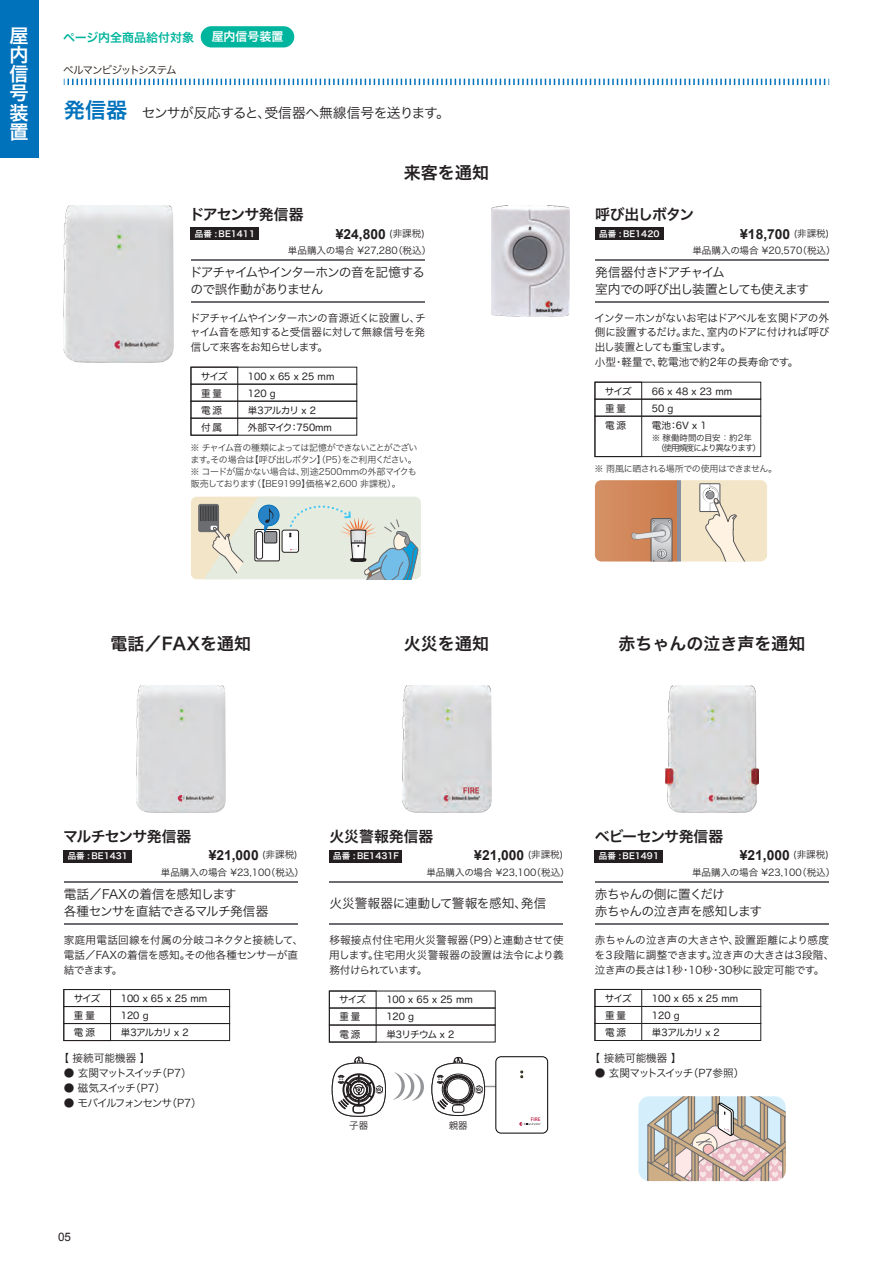
<style>
.page{position:relative;width:893px;height:1263px;background:#fff}
.page>*{position:absolute;margin:0;border:0;box-sizing:border-box;transform-origin:0 0}
.t1{font:19.2px/19.2px "Hira Kaku Pro W6";color:#fff;text-align:justify}
.t2{font:16.95px "Hira Kaku Pro W6";color:#231f20}
.t3{font:14.85px "Hira Kaku Pro W6";letter-spacing:-.03em;color:#231f20}
.t4{font:14.85px "Hira Kaku Pro W6";letter-spacing:-.06em;color:#231f20}
.t5{font:14.85px "Hira Kaku Pro W6";color:#231f20}
.t6{font:700 13.8px "Arial";color:#231f20}
.t7{font:13.8px "Hira Kaku Pro W3";letter-spacing:-.04em;color:#231f20}
.t8{font:12.75px/17px "Hira Kaku Pro W3";letter-spacing:-.06em;color:#231f20}
.t9{font:12.75px "Hira Kaku Pro W3";color:#231f20}
.t10{font:12px "Hira Kaku Pro W6";color:#00b59d}
.t11{font:12px "Hira Kaku Pro W6";color:#fff}
.t12{font:11.7px "Arial";color:#231f20}
.t13{font:10.65px/14.9px "Hira Kaku Pro W3";letter-spacing:-.03em;color:#231f20}
.t14{font:10.65px "Hira Kaku Pro W3";letter-spacing:-.125em;color:#231f20}
.t15{font:10.65px "Hira Kaku Pro W3";letter-spacing:-.1em;color:#231f20}
.t16{font:10.65px "Hira Kaku Pro W3";letter-spacing:-.14em;color:#231f20}
.t17{font:10.65px "Hira Kaku Pro W3";letter-spacing:-.11em;color:#211815}
.t18{font:10.65px "Hira Kaku Pro W3";letter-spacing:-.085em;color:#231f20}
.t19{font:9.6px/17px "Hira Maru Pro W4";color:#231f20}
.t20{font:9.6px "Hira Kaku Pro W3";color:#231f20}
.t21{font:9px/12px "Hira Kaku Pro W3";letter-spacing:-.03em;color:#3e3e3f;text-align:justify}
.t22{font:9px "Hira Kaku Pro W3";letter-spacing:-.055em;color:#3e3e3f}
.t23{font:8.55px "Hira Kaku Pro W6";color:#fff}
.t24{font:8.55px/10.2px "Hira Kaku Pro W3";letter-spacing:-.13em;color:#231f20}
.t25{font:600 5.25px "Myriad Pro";color:#bf2a50}
.s1{font-family:"Hira Kaku Pro W6";font-size:21.3px;color:#0072bc}
.s2{font-family:"Hira Kaku Pro W3";font-weight:400;font-size:9.6px}
</style>
<div class="page">
<svg style="left:191px;top:497px;width:230px;height:83px;background:#d1d8d0"></svg>
<div style="left:681px;top:480px;width:86px;height:81px;background:#f3e5c7"></div>
<hr style="left:678px;top:480px;width:3px;height:81px;background:#8a8f9d">
<div style="left:700px;top:484px;width:20px;height:27px;background:#fff"></div>
<div style="left:699px;top:483px;width:21px;height:29px;border:1px solid #57585a"></div>
<svg style="left:703px;top:484px;width:64px;height:77px"></svg>
<svg style="left:595px;top:480px;width:83px;height:81px;background:#cc8f6a"></svg>
<div style="left:191px;top:227px;width:68px;height:13px;background:#231f20"></div>
<hr style="left:191px;top:259px;width:234px;height:1px;background:#6c6d70">
<hr style="left:191px;top:301px;width:234px;height:1px;background:#6c6d70">
<div style="left:595px;top:227px;width:68px;height:13px;background:#231f20"></div>
<hr style="left:595px;top:259px;width:234px;height:1px;background:#6c6d70">
<hr style="left:595px;top:301px;width:234px;height:1px;background:#6c6d70">
<div style="left:191px;top:367px;width:47px;height:68px;border:1px solid #231f20"></div>
<div style="left:191px;top:384px;width:166px;height:17px;border:1px solid #231f20"></div>
<div style="left:191px;top:401px;width:166px;height:17px;border:1px solid #231f20"></div>
<div style="left:191px;top:418px;width:166px;height:17px;border:1px solid #231f20"></div>
<div style="left:595px;top:382px;width:47px;height:75px;border:1px solid #231f20"></div>
<div style="left:595px;top:399px;width:166px;height:17px;border:1px solid #231f20"></div>
<div style="left:595px;top:416px;width:166px;height:41px;border:1px solid #231f20"></div>
<div style="left:64px;top:850px;width:68px;height:12px;background:#231f20"></div>
<hr style="left:64px;top:881px;width:234px;height:2px;background:#6c6d70">
<hr style="left:64px;top:923px;width:234px;height:2px;background:#6c6d70">
<div style="left:64px;top:989px;width:47px;height:52px;border:1px solid #231f20"></div>
<div style="left:64px;top:989px;width:166px;height:18px;border:1px solid #231f20"></div>
<div style="left:64px;top:1006px;width:166px;height:18px;border:1px solid #231f20"></div>
<div style="left:64px;top:1023px;width:166px;height:18px;border:1px solid #231f20"></div>
<div style="left:329px;top:850px;width:73px;height:12px;background:#231f20"></div>
<hr style="left:329px;top:881px;width:234px;height:2px;background:#6c6d70">
<hr style="left:329px;top:923px;width:234px;height:2px;background:#6c6d70">
<div style="left:329px;top:1008px;width:166px;height:17px;border:1px solid #231f20"></div>
<div style="left:329px;top:1025px;width:166px;height:17px;border:1px solid #231f20"></div>
<div style="left:595px;top:850px;width:68px;height:12px;background:#231f20"></div>
<hr style="left:595px;top:881px;width:234px;height:2px;background:#6c6d70">
<hr style="left:595px;top:923px;width:234px;height:2px;background:#6c6d70">
<div style="left:595px;top:989px;width:47px;height:52px;border:1px solid #231f20"></div>
<div style="left:595px;top:989px;width:166px;height:18px;border:1px solid #231f20"></div>
<div style="left:595px;top:1006px;width:166px;height:18px;border:1px solid #231f20"></div>
<div style="left:595px;top:1023px;width:166px;height:18px;border:1px solid #231f20"></div>
<svg style="left:638px;top:1096px;width:148px;height:85px;background:#c8bfb9"></svg>
<svg style="left:331px;top:1056px;width:55px;height:61px"></svg>
<div style="left:496px;top:1056px;width:52px;height:77px;border:1px solid #030303;border-radius:5px"></div>
<svg style="left:521px;top:1071px;width:2px;height:7px"></svg>
<svg style="left:519px;top:1122px;width:22px;height:4px"></svg>
<svg style="left:393px;top:1057px;width:104px;height:59px"></svg>
<img style="left:491px;top:206px;width:78px;height:110px">
<img style="left:64px;top:205px;width:110px;height:157px">
<img style="left:136px;top:685px;width:89px;height:128px">
<img style="left:402px;top:685px;width:89px;height:128px">
<img style="left:665px;top:685px;width:94px;height:128px">
<div style="left:0;top:0;width:38px;height:157px;background:#0072bc"></div>
<svg style="left:64px;top:79px;width:765px;height:6px"></svg>
<div style="left:201px;top:26px;width:93px;height:21px;background:#00b59d;border-radius:11px"></div>
<h1 class="t1" style="left:10px;top:25px;width:20px">屋内信号装置</h1>
<p class="t10" style="left:63px;top:26px;width:132px">ページ内全商品給付対象</p>
<p class="t11" style="left:212px;top:26px;width:73px">屋内信号装置</p>
<p class="t17" style="left:63px;top:61px;width:115px">ベルマンビジットシステム</p>
<p class="t7" style="left:64px;top:101px;width:388px"><span class="s1">発信器</span> センサが反応すると、受信器へ無線信号を送ります。</p>
<h3 class="t4" style="left:190px;top:201px;width:115px">ドアセンサ発信器</h3>
<h2 class="t2" style="left:404px;top:157px;width:87px">来客を通知</h2>
<h3 class="t4" style="left:595px;top:201px;width:100px">呼び出しボタン</h3>
<p class="t23" style="left:195px;top:226px;width:62px">品番 : BE1411</p>
<p class="t6" style="left:740px;top:225px;width:90px">¥18,700 <span class="s2">(非課税)</span></p>
<p class="t6" style="left:336px;top:225px;width:90px">¥24,800 <span class="s2">(非課税)</span></p>
<p class="t23" style="left:599px;top:226px;width:62px">品番 : BE1420</p>
<p class="t20" style="left:288px;top:242px;width:145px">単品購入の場合 ¥27,280（税込）</p>
<p class="t20" style="left:692px;top:242px;width:145px">単品購入の場合 ¥20,570（税込）</p>
<p class="t8" style="left:190px;top:263px;width:237px">ドアチャイムやインターホンの音を記憶するので誤作動がありません</p>
<p class="t13" style="left:190px;top:309px;width:237px;text-align:justify">ドアチャイムやインターホンの音源近くに設置し、チャイム音を感知すると受信器に対して無線信号を発信して来客をお知らせします。</p>
<p class="t19" style="left:201px;top:367px;width:28px">サイズ重量電源</p>
<p class="t19" style="left:248px;top:367px;width:88px">100 x 65 x 25 mm<br>120 g<br>単3アルカリ x 2</p>
<p class="t19" style="left:201px;top:418px;width:23px">付属</p>
<p class="t19" style="left:248px;top:418px;width:86px">外部マイク：750mm</p>
<p class="t21" style="left:190px;top:441px;width:229px">※ チャイム音の種類によっては記憶ができないことがございます。その場合は【呼び出しボタン】（P5）をご利用ください。※ コードが届かない場合は、別途2500mmの外部マイクも販売しております（【BE9199】価格￥2,600 非課税）。</p>
<p class="t8" style="left:595px;top:263px;width:216px">発信器付きドアチャイム<br>室内での呼び出し装置としても使えます</p>
<p class="t13" style="left:595px;top:309px;width:236px">インターホンがないお宅はドアベルを玄関ドアの外側に設置するだけ。また、室内のドアに付ければ呼び出し装置としても重宝します。<br>小型・軽量で、乾電池で約2年の長寿命です。</p>
<p class="t19" style="left:605px;top:382px;width:28px">サイズ重量電源</p>
<p class="t19" style="left:652px;top:382px;width:82px">66 x 48 x 23 mm<br>50 g<br>電池：6V x 1</p>
<p class="t24" style="left:656px;top:432px;width:106px;text-indent:-5px">※ 稼働時間の目安：約2年（使用頻度により異なります）</p>
<p class="t22" style="left:595px;top:460px;width:184px">※ 雨風に晒される場所での使用はできません。</p>
<h2 class="t2" style="left:111px;top:628px;width:142px">電話／FAXを通知</h2>
<h2 class="t2" style="left:404px;top:628px;width:87px">火災を通知</h2>
<h2 class="t2" style="left:618px;top:628px;width:189px">赤ちゃんの泣き声を通知</h2>
<h3 class="t3" style="left:63px;top:823px;width:130px">マルチセンサ発信器</h3>
<p class="t23" style="left:68px;top:848px;width:62px">品番 : BE1431</p>
<p class="t6" style="left:209px;top:846px;width:90px">¥21,000 <span class="s2">(非課税)</span></p>
<h3 class="t5" style="left:329px;top:823px;width:106px">火災警報発信器</h3>
<p class="t23" style="left:333px;top:848px;width:67px">品番 : BE1431F</p>
<h3 class="t3" style="left:595px;top:823px;width:130px">ベビーセンサ発信器</h3>
<p class="t6" style="left:474px;top:846px;width:90px">¥21,000 <span class="s2">(非課税)</span></p>
<p class="t6" style="left:740px;top:846px;width:90px">¥21,000 <span class="s2">(非課税)</span></p>
<p class="t23" style="left:599px;top:848px;width:62px">品番 : BE1491</p>
<p class="t20" style="left:161px;top:864px;width:145px">単品購入の場合 ¥23,100（税込）</p>
<p class="t20" style="left:426px;top:864px;width:145px">単品購入の場合 ¥23,100（税込）</p>
<p class="t20" style="left:692px;top:864px;width:145px">単品購入の場合 ¥23,100（税込）</p>
<p class="t8" style="left:64px;top:885px;width:206px">電話／FAXの着信を感知します<br>各種センサを直結できるマルチ発信器</p>
<p class="t13" style="left:64px;top:932px;width:241px">家庭用電話回線を付属の分岐コネクタと接続して、電話／FAXの着信を感知。その他各種センサーが直結できます。</p>
<p class="t19" style="left:74px;top:989px;width:28px">サイズ重量電源</p>
<p class="t19" style="left:121px;top:989px;width:88px">100 x 65 x 25 mm<br>120 g<br>単3アルカリ x 2</p>
<p class="t13" style="left:58px;top:1050px;width:94px">【 接続可能機器 】</p>
<p class="t16" style="left:64px;top:1064px;width:130px">● 玄関マットスイッチ（P7）</p>
<p class="t18" style="left:64px;top:1079px;width:103px">● 磁気スイッチ（P7）</p>
<p class="t15" style="left:64px;top:1093px;width:140px">● モバイルフォンセンサ（P7）</p>
<p class="t9" style="left:329px;top:892px;width:219px">火災警報器に連動して警報を感知、発信</p>
<p class="t13" style="left:329px;top:932px;width:236px;text-align:justify">移報接点付住宅用火災警報器（P9）と連動させて使用します。住宅用火災警報器の設置は法令により義務付けられています。</p>
<p class="t19" style="left:339px;top:991px;width:28px">サイズ重量電源</p>
<p class="t19" style="left:386px;top:991px;width:88px">100 x 65 x 25 mm<br>120 g<br>単3リチウム x 2</p>
<p class="t20" style="left:349px;top:1117px;width:21px">子器</p>
<p class="t20" style="left:449px;top:1117px;width:21px">親器</p>
<p class="t25" style="left:531px;top:1116px;width:11px">FIRE</p>
<p class="t8" style="left:595px;top:885px;width:169px">赤ちゃんの側に置くだけ<br>赤ちゃんの泣き声を感知します</p>
<p class="t13" style="left:594px;top:932px;width:241px">赤ちゃんの泣き声の大きさや、設置距離により感度を３段階に調整できます。泣き声の大きさは3段階、泣き声の長さは1秒・10秒・30秒に設定可能です。</p>
<p class="t19" style="left:605px;top:989px;width:28px">サイズ重量電源</p>
<p class="t19" style="left:652px;top:989px;width:88px">100 x 65 x 25 mm<br>120 g<br>単3アルカリ x 2</p>
<p class="t13" style="left:590px;top:1050px;width:94px">【 接続可能機器 】</p>
<p class="t14" style="left:595px;top:1064px;width:151px">● 玄関マットスイッチ（P7参照）</p>
<p class="t12" style="left:58px;top:1229px;width:15px">05</p>
</div>
